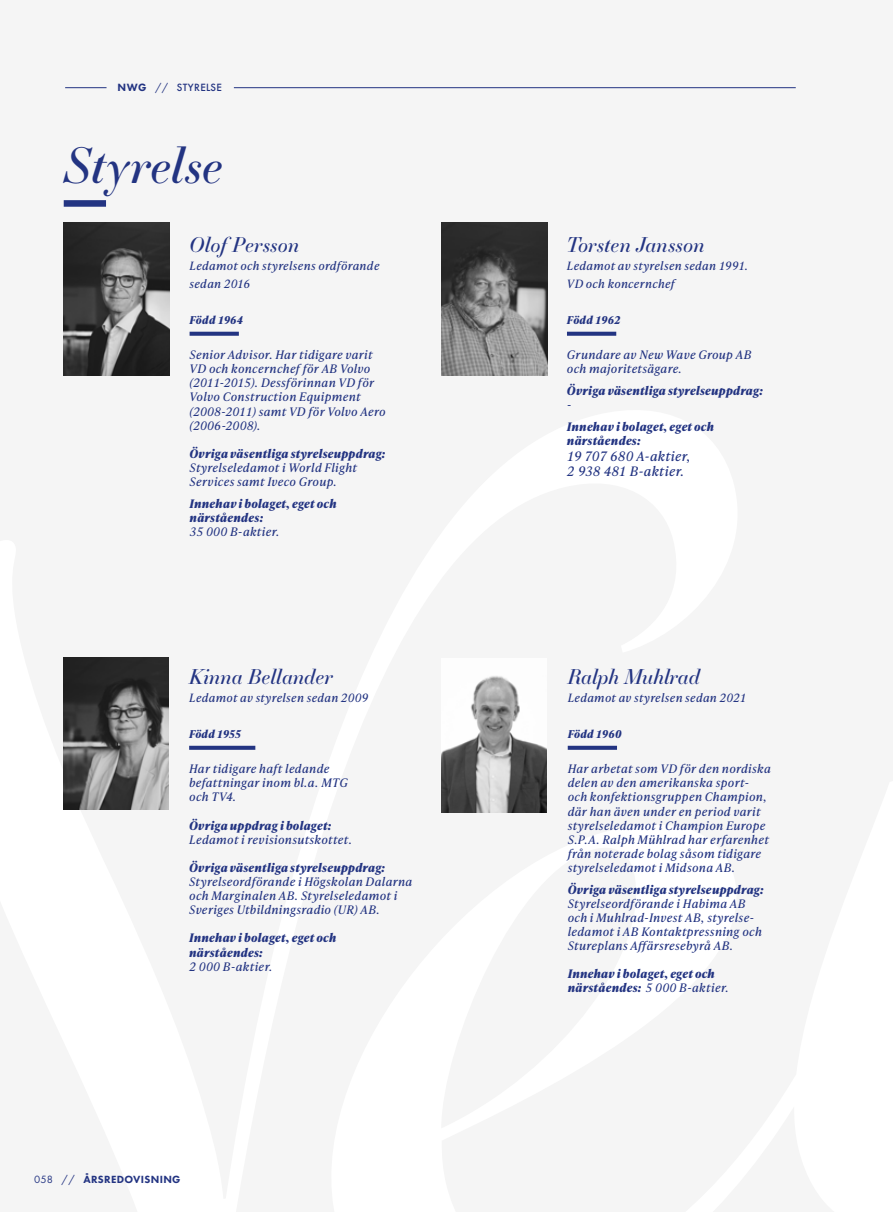
<style>
.page{position:relative;width:893px;height:1212px;background:#fff}
.page>*{position:absolute;margin:0;border:0;box-sizing:border-box;transform-origin:0 0}
.t1{font:italic 48.6px "Essonnes Display";letter-spacing:-.005em;color:#233482}
.t2{font:italic 20.25px "Essonnes Display";letter-spacing:.005em;color:#233482}
.t3{font:italic 13.05px/15.6px "Ivy Presto Text";letter-spacing:.015em;color:#233482}
.t4{font:italic 11.7px/14.1px "Ivy Presto Text";letter-spacing:.02em;color:#233482}
.t5{font:italic 700 11.7px/14.1px "Ivy Presto Text";letter-spacing:.015em;color:#233482}
.t6{font:italic 11.55px/18px "Ivy Presto Text";letter-spacing:.02em;color:#233482}
.t7{font:500 10.95px "Futura PT";letter-spacing:.03em;color:#233482}
.t8{font:italic 700 10.8px "Ivy Presto Text";letter-spacing:.01em;color:#233482}
.t9{font:800 10.8px "Futura PT";letter-spacing:.03em;color:#233482}
.t10{font:italic 700 10.8px "Ivy Presto Text";letter-spacing:-.015em;color:#233482}
.s1{font-weight:800}
.s2{font-weight:400}
.s3{font-weight:400;font-size:10.95px}
</style>
<div class="page">
<img style="left:441px;top:222px;width:106px;height:154px">
<img style="left:64px;top:222px;width:106px;height:154px">
<img style="left:64px;top:657px;width:105px;height:152px">
<img style="left:441px;top:676px;width:105px;height:136px">
<svg style="left:190px;top:332px;width:49px;height:4px"></svg>
<svg style="left:567px;top:332px;width:49px;height:4px"></svg>
<svg style="left:189px;top:746px;width:66px;height:4px"></svg>
<svg style="left:568px;top:746px;width:49px;height:4px"></svg>
<div style="left:64px;top:200px;width:42px;height:7px;background:#233482"></div>
<hr style="left:65px;top:87px;width:42px;height:1px;background:#233482">
<hr style="left:234px;top:87px;width:562px;height:1px;background:#233482">
<p class="t7" style="left:118px;top:81px;width:106px"><span class="s1">NWG</span> <span class="s2">//</span> STYRELSE</p>
<h1 class="t1" style="left:64px;top:130px;width:161px">Styrelse</h1>
<h2 class="t2" style="left:190px;top:230px;width:111px">Olof Persson</h2>
<p class="t6" style="left:190px;top:256px;width:191px">Ledamot och styrelsens ordförande sedan 2016</p>
<p class="t8" style="left:190px;top:312px;width:55px">Född 1964</p>
<p class="t4" style="left:190px;top:347px;width:198px">Senior Advisor. Har tidigare varit<br>VD och koncernchef för AB Volvo (2011-2015). Dessförinnan VD för<br>Volvo Construction Equipment (2008-2011) samt VD för Volvo Aero (2006-2008).</p>
<p class="t5" style="left:190px;top:446px;width:197px">Övriga väsentliga styrelseuppdrag:</p>
<p class="t4" style="left:190px;top:460px;width:169px">Styrelseledamot i World Flight<br>Services samt Iveco Group.</p>
<p class="t5" style="left:190px;top:496px;width:149px">Innehav i bolaget, eget och närståendes:</p>
<p class="t4" style="left:190px;top:524px;width:92px">35 000 B-aktier.</p>
<h2 class="t2" style="left:189px;top:662px;width:145px">Kinna Bellander</h2>
<p class="t6" style="left:189px;top:688px;width:181px">Ledamot av styrelsen sedan 2009</p>
<p class="t10" style="left:189px;top:726px;width:54px">Född 1955</p>
<p class="t4" style="left:189px;top:761px;width:160px">Har tidigare haft ledande befattningar inom bl.a. MTG och TV4.</p>
<p class="t5" style="left:189px;top:818px;width:144px">Övriga uppdrag i bolaget:</p>
<p class="t4" style="left:189px;top:832px;width:165px">Ledamot i revisionsutskottet.</p>
<p class="t5" style="left:189px;top:860px;width:197px">Övriga väsentliga styrelseuppdrag:</p>
<p class="t4" style="left:189px;top:874px;width:225px">Styrelseordförande i Högskolan Dalarna och Marginalen AB. Styrelseledamot i<br>Sveriges Utbildningsradio (UR) AB.</p>
<p class="t5" style="left:189px;top:931px;width:149px">Innehav i bolaget, eget och närståendes:</p>
<p class="t4" style="left:189px;top:959px;width:85px">2 000 B-aktier.</p>
<p class="t9" style="left:34px;top:1172px;width:148px"><span class="s3">058 //</span> ÅRSREDOVISNING</p>
<h2 class="t2" style="left:567px;top:230px;width:139px">Torsten Jansson</h2>
<p class="t6" style="left:567px;top:256px;width:183px">Ledamot av styrelsen sedan 1991.<br>VD och koncernchef</p>
<p class="t8" style="left:567px;top:312px;width:55px">Född 1962</p>
<p class="t4" style="left:567px;top:347px;width:186px">Grundare av New Wave Group AB och majoritetsägare.</p>
<p class="t5" style="left:567px;top:383px;width:197px">Övriga väsentliga styrelseuppdrag:</p>
<p class="t4" style="left:567px;top:397px;width:6px">-</p>
<p class="t5" style="left:567px;top:419px;width:149px">Innehav i bolaget, eget och närståendes:</p>
<p class="t3" style="left:567px;top:447px;width:125px">19 707 680 A-aktier,<br>2 938 481 B-aktier.</p>
<h2 class="t2" style="left:568px;top:662px;width:134px">Ralph Muhlrad</h2>
<p class="t6" style="left:568px;top:688px;width:180px">Ledamot av styrelsen sedan 2021</p>
<p class="t8" style="left:568px;top:726px;width:55px">Född 1960</p>
<p class="t4" style="left:568px;top:761px;width:205px">Har arbetat som VD för den nordiska delen av den amerikanska sport&shy;och konfektionsgruppen Champion, där han även under en period varit styrelseledamot i Champion Europe S.P.A. Ralph Mühlrad har erfarenhet från noterade bolag såsom tidigare styrelseledamot i Midsona AB.</p>
<p class="t5" style="left:568px;top:882px;width:197px">Övriga väsentliga styrelseuppdrag:</p>
<p class="t4" style="left:568px;top:896px;width:196px">Styrelseordförande i Habima AB och i Muhlrad-Invest AB, styrelse&shy;ledamot i AB Kontaktpressning och Stureplans Affärsresebyrå AB.</p>
<p class="t5" style="left:568px;top:966px;width:163px">Innehav i bolaget, eget och närståendes: <span class="s2">5 000 B-aktier.</span></p>
</div>
